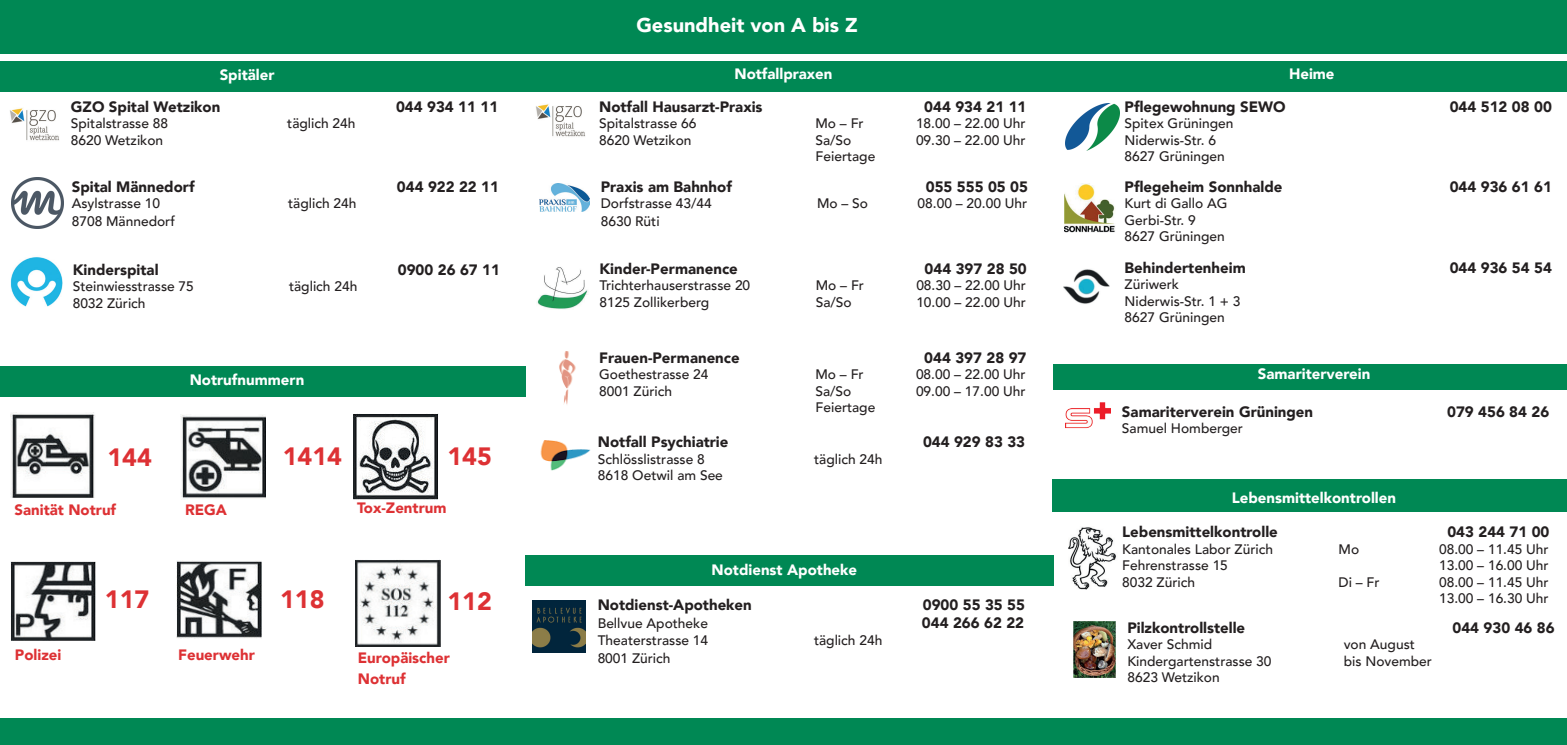
<style>
.page{position:relative;width:1567px;height:745px;background:#fff}
.page>*{position:absolute;margin:0;border:0;box-sizing:border-box;transform-origin:0 0}
.Notrufnummern{font:900 25px "Avenir LT Pro";color:#dd3134}
.Seitentitel{font:900 20px "Avenir LT Pro";color:#fff}
.Titel_Einzelne{font:900 15px "Avenir LT Pro";color:#231f20}
.Gruppentitel{font:900 15px "Avenir LT Pro";color:#fff}
.Text_Notrufnummern{font:900 15px/21px "Avenir LT Pro";color:#dd3134}
.Lauftext{font:900 15px "Avenir LT Pro";color:#231f20}
.Lauftext-2{font:500 13.75px "Avenir LT Pro";color:#231f20}
</style>
<div class="page">
<div style="left:1052px;top:479px;width:514px;height:32px;background:#008854"></div>
<div style="left:1053px;top:364px;width:513px;height:25px;background:#008854"></div>
<div style="left:525px;top:555px;width:528px;height:30px;background:#008854"></div>
<div style="left:0;top:366px;width:525px;height:30px;background:#008854"></div>
<div style="left:0;top:61px;width:1566px;height:30px;background:#008854"></div>
<div style="left:0;top:0;width:1566px;height:53px;background:#008854"></div>
<img style="left:11px;top:257px;width:51px;height:50px">
<img style="left:10px;top:108px;width:49px;height:33px">
<img style="left:12px;top:177px;width:51px;height:52px">
<img style="left:539px;top:184px;width:50px;height:28px">
<img style="left:559px;top:351px;width:17px;height:54px">
<img style="left:537px;top:267px;width:51px;height:42px">
<img style="left:540px;top:440px;width:51px;height:30px">
<img style="left:532px;top:600px;width:53px;height:52px">
<img style="left:181px;top:415px;width:85px;height:84px">
<img style="left:353px;top:413px;width:85px;height:86px">
<img style="left:11px;top:561px;width:85px;height:79px">
<img style="left:177px;top:560px;width:85px;height:77px">
<img style="left:355px;top:559px;width:85px;height:87px">
<img style="left:11px;top:412px;width:84px;height:85px">
<img style="left:1068px;top:527px;width:48px;height:63px">
<img style="left:1073px;top:621px;width:42px;height:56px">
<img style="left:1065px;top:104px;width:54px;height:46px">
<img style="left:1063px;top:269px;width:46px;height:35px">
<img style="left:1064px;top:183px;width:51px;height:49px">
<img style="left:1065px;top:402px;width:45px;height:27px">
<div style="left:0;top:717px;width:1566px;height:27px;background:#008854"></div>
<img style="left:536px;top:104px;width:49px;height:33px">
<p class="Gruppentitel" style="left:220px;top:65px;width:56px">Spitäler</p>
<p class="Titel_Einzelne" style="left:71px;top:97px;width:151px">GZO Spital Wetzikon</p>
<p class="Titel_Einzelne" style="left:396px;top:97px;width:104px">044 934 11 11</p>
<p class="Lauftext-2" style="left:71px;top:115px;width:99px">Spitalstrasse 88</p>
<p class="Lauftext-2" style="left:287px;top:115px;width:70px">täglich 24h</p>
<p class="Lauftext-2" style="left:71px;top:132px;width:94px">8620 Wetzikon</p>
<p class="Titel_Einzelne" style="left:72px;top:177px;width:124px">Spital Männedorf</p>
<p class="Titel_Einzelne" style="left:397px;top:177px;width:104px">044 922 22 11</p>
<p class="Lauftext-2" style="left:72px;top:195px;width:90px">Asylstrasse 10</p>
<p class="Lauftext-2" style="left:288px;top:195px;width:70px">täglich 24h</p>
<p class="Lauftext-2" style="left:72px;top:213px;width:105px">8708 Männedorf</p>
<p class="Titel_Einzelne" style="left:73px;top:260px;width:87px">Kinderspital</p>
<p class="Titel_Einzelne" style="left:398px;top:260px;width:104px">0900 26 67 11</p>
<p class="Lauftext-2" style="left:73px;top:278px;width:123px">Steinwiesstrasse 75</p>
<p class="Lauftext-2" style="left:289px;top:278px;width:70px">täglich 24h</p>
<p class="Lauftext-2" style="left:73px;top:294px;width:74px">8032 Zürich</p>
<p class="Notrufnummern" style="left:107px;top:441px;width:46px">144</p>
<p class="Text_Notrufnummern" style="left:14px;top:498px;width:103px">Sanität Notruf</p>
<p class="Gruppentitel" style="left:190px;top:370px;width:116px">Notrufnummern</p>
<p class="Text_Notrufnummern" style="left:185px;top:499px;width:43px">REGA</p>
<p class="Notrufnummern" style="left:283px;top:441px;width:61px">1414</p>
<p class="Notrufnummern" style="left:447px;top:441px;width:46px">145</p>
<p class="Text_Notrufnummern" style="left:357px;top:497px;width:91px">Tox-Zentrum</p>
<p class="Notrufnummern" style="left:105px;top:583px;width:46px">117</p>
<p class="Notrufnummern" style="left:280px;top:584px;width:46px">118</p>
<p class="Notrufnummern" style="left:447px;top:585px;width:46px">112</p>
<p class="Text_Notrufnummern" style="left:15px;top:644px;width:48px">Polizei</p>
<p class="Text_Notrufnummern" style="left:178px;top:644px;width:78px">Feuerwehr</p>
<p class="Text_Notrufnummern" style="left:358px;top:647px;width:93px">Europäischer<br>Notruf</p>
<p class="Seitentitel" style="left:636px;top:13px;width:223px">Gesundheit von A bis Z</p>
<p class="Gruppentitel" style="left:734px;top:64px;width:100px">Notfallpraxen</p>
<p class="Titel_Einzelne" style="left:599px;top:97px;width:165px">Notfall Hausarzt-Praxis</p>
<p class="Titel_Einzelne" style="left:924px;top:97px;width:104px">044 934 21 11</p>
<p class="Lauftext-2" style="left:599px;top:115px;width:99px">Spitalstrasse 66</p>
<p class="Lauftext-2" style="left:815px;top:115px;width:50px">Mo – Fr</p>
<p class="Lauftext-2" style="left:916px;top:115px;width:111px">18.00 – 22.00 Uhr</p>
<p class="Lauftext-2" style="left:599px;top:132px;width:94px">8620 Wetzikon</p>
<p class="Lauftext-2" style="left:815px;top:132px;width:37px">Sa/So</p>
<p class="Lauftext-2" style="left:916px;top:132px;width:111px">09.30 – 22.00 Uhr</p>
<p class="Lauftext-2" style="left:815px;top:148px;width:61px">Feiertage</p>
<p class="Titel_Einzelne" style="left:600px;top:177px;width:133px">Praxis am Bahnhof</p>
<p class="Titel_Einzelne" style="left:925px;top:177px;width:104px">055 555 05 05</p>
<p class="Lauftext-2" style="left:600px;top:195px;width:113px">Dorfstrasse 43/44</p>
<p class="Lauftext-2" style="left:817px;top:195px;width:52px">Mo – So</p>
<p class="Lauftext-2" style="left:917px;top:195px;width:111px">08.00 – 20.00 Uhr</p>
<p class="Lauftext-2" style="left:600px;top:213px;width:60px">8630 Rüti</p>
<p class="Titel_Einzelne" style="left:599px;top:259px;width:140px">Kinder-Permanence</p>
<p class="Titel_Einzelne" style="left:924px;top:259px;width:104px">044 397 28 50</p>
<p class="Lauftext-2" style="left:599px;top:277px;width:152px">Trichterhauserstrasse 20</p>
<p class="Lauftext-2" style="left:815px;top:277px;width:50px">Mo – Fr</p>
<p class="Lauftext-2" style="left:916px;top:277px;width:111px">08.30 – 22.00 Uhr</p>
<p class="Lauftext-2" style="left:599px;top:294px;width:111px">8125 Zollikerberg</p>
<p class="Lauftext-2" style="left:815px;top:294px;width:37px">Sa/So</p>
<p class="Lauftext-2" style="left:916px;top:294px;width:111px">10.00 – 22.00 Uhr</p>
<p class="Titel_Einzelne" style="left:599px;top:348px;width:142px">Frauen-Permanence</p>
<p class="Titel_Einzelne" style="left:924px;top:348px;width:104px">044 397 28 97</p>
<p class="Lauftext-2" style="left:599px;top:366px;width:111px">Goethestrasse 24</p>
<p class="Lauftext-2" style="left:815px;top:366px;width:50px">Mo – Fr</p>
<p class="Lauftext-2" style="left:916px;top:366px;width:111px">08.00 – 22.00 Uhr</p>
<p class="Lauftext-2" style="left:599px;top:382px;width:74px">8001 Zürich</p>
<p class="Lauftext-2" style="left:815px;top:382px;width:37px">Sa/So</p>
<p class="Lauftext-2" style="left:916px;top:382px;width:111px">09.00 – 17.00 Uhr</p>
<p class="Lauftext-2" style="left:815px;top:399px;width:61px">Feiertage</p>
<p class="Titel_Einzelne" style="left:598px;top:433px;width:132px">Notfall Psychiatrie</p>
<p class="Titel_Einzelne" style="left:922px;top:433px;width:104px">044 929 83 33</p>
<p class="Lauftext-2" style="left:598px;top:450px;width:108px">Schlösslistrasse 8</p>
<p class="Lauftext-2" style="left:814px;top:450px;width:70px">täglich 24h</p>
<p class="Lauftext-2" style="left:598px;top:467px;width:127px">8618 Oetwil am See</p>
<p class="Gruppentitel" style="left:711px;top:560px;width:147px">Notdienst Apotheke</p>
<p class="Titel_Einzelne" style="left:597px;top:595px;width:156px">Notdienst-Apotheken</p>
<p class="Titel_Einzelne" style="left:922px;top:595px;width:104px">0900 55 35 55</p>
<p class="Lauftext-2" style="left:597px;top:615px;width:112px">Bellvue Apotheke</p>
<p class="Lauftext" style="left:921px;top:613px;width:104px">044 266 62 22</p>
<p class="Lauftext-2" style="left:597px;top:631px;width:112px">Theaterstrasse 14</p>
<p class="Lauftext-2" style="left:814px;top:631px;width:70px">täglich 24h</p>
<p class="Lauftext-2" style="left:597px;top:649px;width:74px">8001 Zürich</p>
<p class="Gruppentitel" style="left:1288px;top:64px;width:47px">Heime</p>
<p class="Titel_Einzelne" style="left:1124px;top:97px;width:163px">Pflegewohnung SEWO</p>
<p class="Titel_Einzelne" style="left:1449px;top:97px;width:104px">044 512 08 00</p>
<p class="Lauftext-2" style="left:1124px;top:115px;width:110px">Spitex Grüningen</p>
<p class="Lauftext-2" style="left:1124px;top:132px;width:93px">Niderwis-Str. 6</p>
<p class="Lauftext-2" style="left:1124px;top:148px;width:102px">8627 Grüningen</p>
<p class="Titel_Einzelne" style="left:1124px;top:177px;width:159px">Pflegeheim Sonnhalde</p>
<p class="Titel_Einzelne" style="left:1449px;top:177px;width:104px">044 936 61 61</p>
<p class="Lauftext-2" style="left:1124px;top:195px;width:104px">Kurt di Gallo AG</p>
<p class="Lauftext-2" style="left:1124px;top:211px;width:73px">Gerbi-Str. 9</p>
<p class="Lauftext-2" style="left:1124px;top:228px;width:102px">8627 Grüningen</p>
<p class="Titel_Einzelne" style="left:1124px;top:258px;width:123px">Behindertenheim</p>
<p class="Titel_Einzelne" style="left:1449px;top:258px;width:104px">044 936 54 54</p>
<p class="Lauftext-2" style="left:1124px;top:276px;width:56px">Züriwerk</p>
<p class="Lauftext-2" style="left:1124px;top:292px;width:117px">Niderwis-Str. 1 + 3</p>
<p class="Lauftext-2" style="left:1124px;top:309px;width:102px">8627 Grüningen</p>
<p class="Gruppentitel" style="left:1257px;top:364px;width:114px">Samariterverein</p>
<p class="Titel_Einzelne" style="left:1121px;top:402px;width:193px">Samariterverein Grüningen</p>
<p class="Titel_Einzelne" style="left:1446px;top:402px;width:104px">079 456 84 26</p>
<p class="Lauftext-2" style="left:1121px;top:420px;width:122px">Samuel Homberger</p>
<p class="Gruppentitel" style="left:1231px;top:488px;width:166px">Lebensmittelkontrollen</p>
<p class="Titel_Einzelne" style="left:1122px;top:522px;width:157px">Lebensmittelkontrolle</p>
<p class="Titel_Einzelne" style="left:1447px;top:522px;width:104px">043 244 71 00</p>
<p class="Lauftext-2" style="left:1122px;top:540px;width:152px">Kantonales Labor Zürich</p>
<p class="Lauftext-2" style="left:1338px;top:540px;width:22px">Mo</p>
<p class="Lauftext-2" style="left:1438px;top:540px;width:111px">08.00 – 11.45 Uhr</p>
<p class="Lauftext-2" style="left:1122px;top:557px;width:107px">Fehrenstrasse 15</p>
<p class="Lauftext-2" style="left:1438px;top:557px;width:111px">13.00 – 16.00 Uhr</p>
<p class="Lauftext-2" style="left:1122px;top:573px;width:74px">8032 Zürich</p>
<p class="Lauftext-2" style="left:1338px;top:573px;width:42px">Di – Fr</p>
<p class="Lauftext-2" style="left:1438px;top:573px;width:111px">08.00 – 11.45 Uhr</p>
<p class="Lauftext-2" style="left:1438px;top:590px;width:111px">13.00 – 16.30 Uhr</p>
<p class="Titel_Einzelne" style="left:1127px;top:618px;width:119px">Pilzkontrollstelle</p>
<p class="Titel_Einzelne" style="left:1452px;top:618px;width:104px">044 930 46 86</p>
<p class="Lauftext-2" style="left:1127px;top:636px;width:86px">Xaver Schmid</p>
<p class="Lauftext-2" style="left:1343px;top:636px;width:73px">von August</p>
<p class="Lauftext-2" style="left:1127px;top:652px;width:146px">Kindergartenstrasse 30</p>
<p class="Lauftext-2" style="left:1343px;top:652px;width:90px">bis November</p>
<p class="Lauftext-2" style="left:1127px;top:669px;width:94px">8623 Wetzikon</p>
</div>
